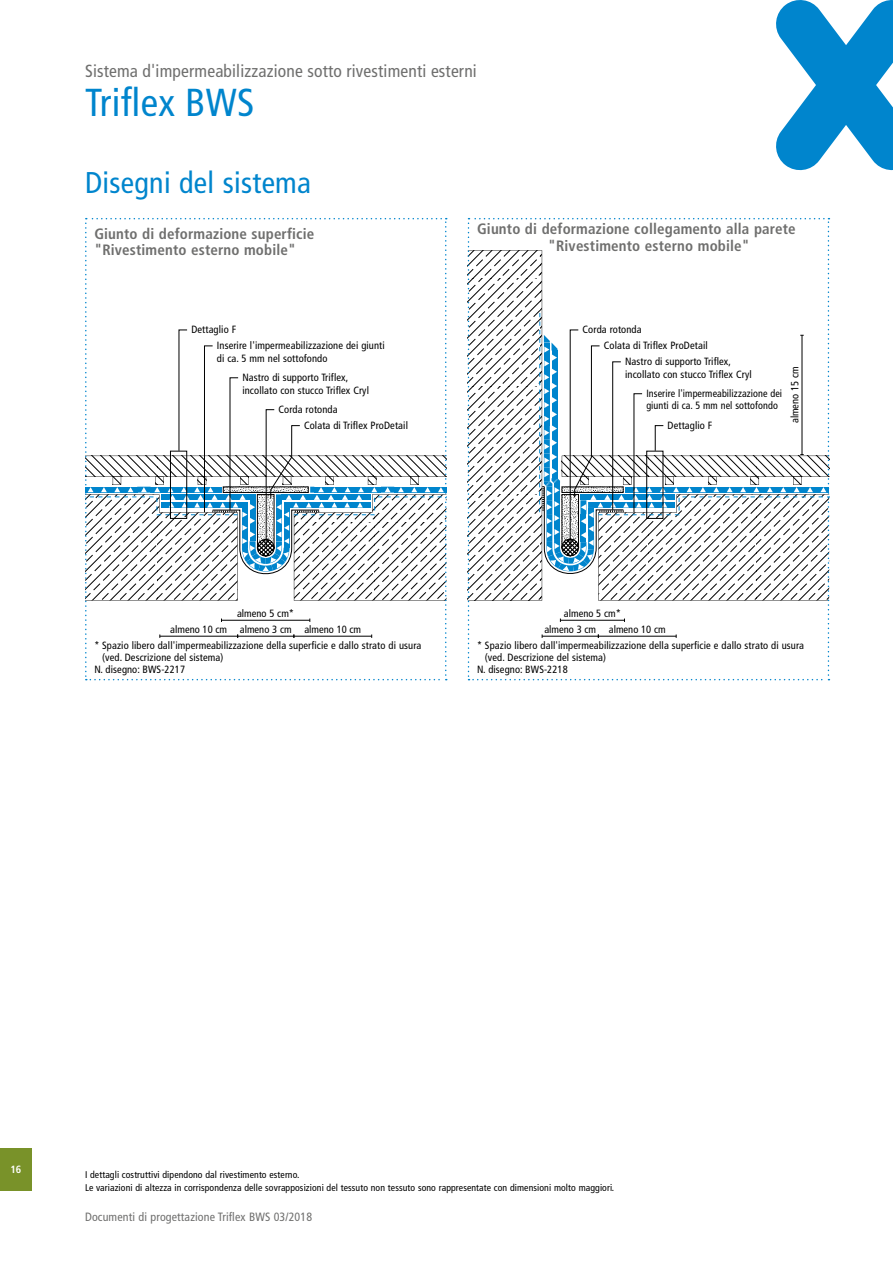
<style>
.page{position:relative;width:893px;height:1263px;background:#fff}
.page>*{position:absolute;margin:0;border:0;box-sizing:border-box;transform-origin:0 0}
.t1{font:condensed 39px "Frutiger LT Pro";letter-spacing:.01em;color:#0085cd}
.t2{font:condensed 30px "Frutiger LT Pro";letter-spacing:.01em;color:#0085cd}
.t3{font:condensed 17.55px "Frutiger LT Pro";letter-spacing:.01em;color:#6f6f6e}
.t4{font:700 condensed 15px/16.5px "Frutiger LT Pro";letter-spacing:.01em;color:#6f6f6e}
.t5{font:condensed 12px "Frutiger LT Pro";letter-spacing:.01em;color:#6f6f6e}
.t6{font:condensed 10.5px/15.9px "Frutiger LT Pro";letter-spacing:.01em;color:#000}
.t7{font:condensed 10.5px/12px "Frutiger LT Pro";letter-spacing:.01em;color:#000;scale:.95 1}
.t8{font:condensed 10.5px/12.8px "Frutiger LT Pro";letter-spacing:.01em;color:#000;scale:.96 1}
.t9{font:700 condensed 10.5px "Frutiger LT Pro";color:#fff}
.t10{font:condensed 9.75px/12.9px "Frutiger LT Pro";letter-spacing:.01em;color:#000}
</style>
<div class="page">
<div style="left:0;top:1148px;width:32px;height:43px;background:#799229"></div>
<svg style="left:776px;top:0;width:117px;height:170px"></svg>
<svg style="left:85px;top:218px;width:362px;height:462px"></svg>
<svg style="left:468px;top:218px;width:361px;height:462px"></svg>
<h3 class="t3" style="left:85px;top:61px;width:393px">Sistema d'impermeabilizzazione sotto rivestimenti esterni</h3>
<h1 class="t1" style="left:85px;top:80px;width:171px">Triflex BWS</h1>
<h2 class="t2" style="left:85px;top:165px;width:228px">Disegni del sistema</h2>
<h3 class="t4" style="left:94px;top:225px;width:221px">Giunto di deformazione superficie "Rivestimento esterno mobile"</h3>
<p class="t6" style="left:191px;top:321px;width:46px">Dettaglio F</p>
<p class="t6" style="left:217px;top:339px;width:169px;line-height:12.8px">Inserire l'impermeabilizzazione dei giunti di ca. 5 mm nel sottofondo</p>
<p class="t6" style="left:242px;top:371px;width:128px;line-height:12.8px">Nastro di supporto Triflex, incollato con stucco Triflex Cryl</p>
<p class="t6" style="left:304px;top:401px;width:105px;text-indent:-26px">Corda rotonda<br>Colata di Triflex ProDetail</p>
<h3 class="t4" style="left:548px;top:221px;width:249px;text-indent:-71px">Giunto di deformazione collegamento alla parete "Rivestimento esterno mobile"</h3>
<p class="t6" style="left:604px;top:321px;width:105px;text-indent:-21px">Corda rotonda<br>Colata di Triflex ProDetail</p>
<p class="t8" style="left:646px;top:387px;width:143px">Inserire l'impermeabilizzazione dei giunti di ca. 5 mm nel sottofondo</p>
<p class="t6" style="left:625px;top:355px;width:128px;line-height:12.8px">Nastro di supporto Triflex, incollato con stucco Triflex Cryl</p>
<p class="t6" style="left:668px;top:417px;width:46px">Dettaglio F</p>
<p class="t6" style="left:787px;top:423px;width:58px;rotate:-90deg">almeno 15 cm</p>
<p class="t6" style="left:170px;top:605px;width:192px;text-align:center">almeno 5 cm*<br>almeno 10 cm almeno 3 cm almeno 10 cm</p>
<p class="t6" style="left:544px;top:605px;width:123px;text-indent:20px">almeno 5 cm*<br>almeno 3 cm almeno 10 cm</p>
<p class="t7" style="left:102px;top:639px;width:337px;text-indent:-8px">* Spazio libero dall'impermeabilizzazione della superficie e dallo strato di usura (ved. Descrizione del sistema)</p>
<p class="t7" style="left:485px;top:639px;width:337px;text-indent:-8px">* Spazio libero dall'impermeabilizzazione della superficie e dallo strato di usura (ved. Descrizione del sistema)</p>
<p class="t6" style="left:94px;top:662px;width:92px">N. disegno: BWS-2217</p>
<p class="t6" style="left:477px;top:662px;width:92px">N. disegno: BWS-2218</p>
<p class="t9" style="left:10px;top:1163px;width:13px">16</p>
<p class="t10" style="left:85px;top:1168px;width:531px">I dettagli costruttivi dipendono dal rivestimento esterno.<br>Le variazioni di altezza in corrispondenza delle sovrapposizioni del tessuto non tessuto sono rappresentate con dimensioni molto maggiori.</p>
<p class="t5" style="left:85px;top:1210px;width:229px">Documenti di progettazione Triflex BWS 03/2018</p>
</div>
